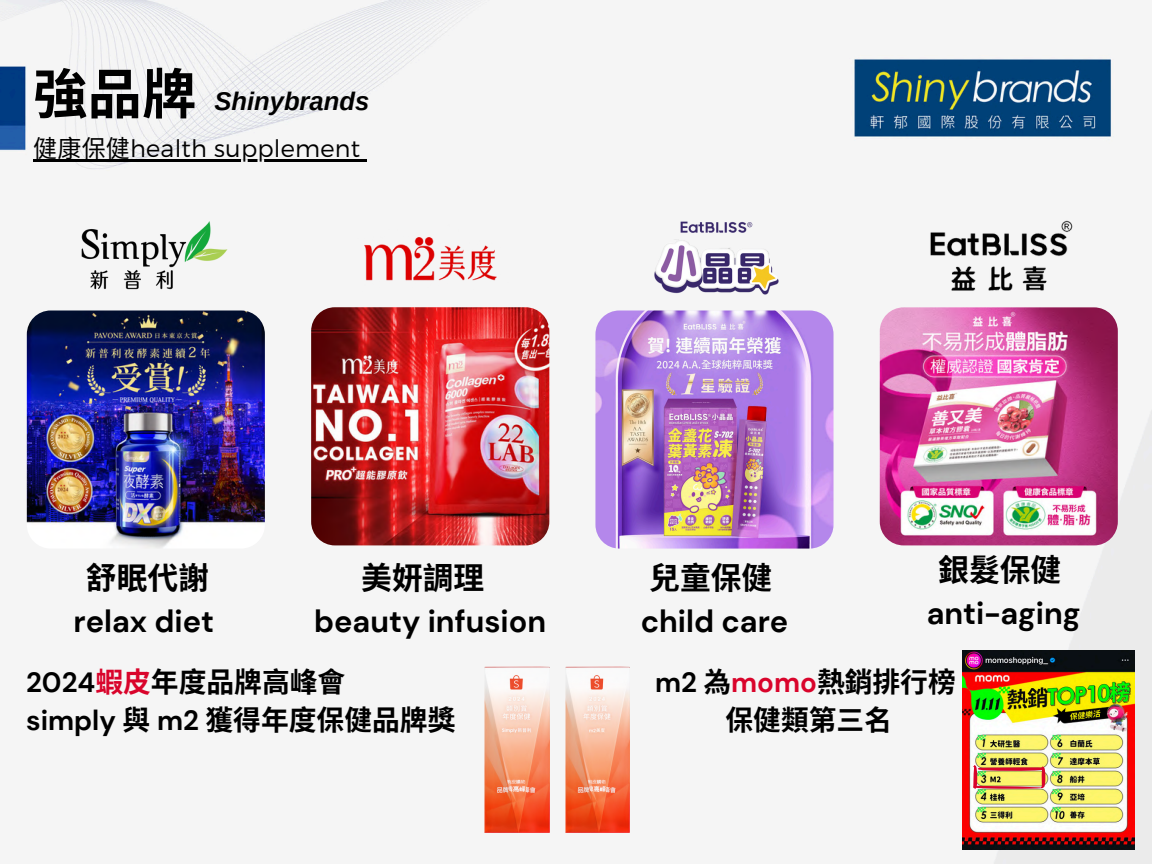
<style>
.page{position:relative;width:1152px;height:864px;background:#fff}
.page>*{position:absolute;margin:0;border:0;box-sizing:border-box;transform-origin:0 0}
.t1{font:700 54.45px "Noto Sans CJ Ksc";color:#000}
.t2{font:700 30.75px/42.8px "DM Sans";color:#000;text-align:center}
.t3{font:700 27.75px/38.2px "Noto Sans CJ Ksc";color:#000;text-align:center}
.t4{font:italic 700 25.65px "Arimo";color:#000}
.t5{font:300 24px "Montserrat";letter-spacing:.01em;color:#000}
.s1{font-family:"Noto Sans CJ Ksc";font-weight:400}
.s2{font-family:"Noto Sans CJ Ksc"}
.s3{font-family:"DM Sans"}
.s4{color:#d9042b}
.s5{font-family:"DM Sans";color:#d9042b}
</style>
<div class="page">
<img style="left:0;top:0;width:1152px;height:864px">
<img style="left:27px;top:311px;width:238px;height:238px;border-radius:24px">
<img style="left:595px;top:311px;width:239px;height:238px;border-radius:24px">
<img style="left:311px;top:307px;width:238px;height:238px;border-radius:24px">
<img style="left:880px;top:307px;width:238px;height:238px;border-radius:24px">
<img style="left:640px;top:210px;width:154px;height:95px">
<img style="left:905px;top:211px;width:188px;height:93px">
<img style="left:333px;top:209px;width:195px;height:97px">
<img style="left:67px;top:213px;width:174px;height:84px">
<img style="left:963px;top:650px;width:172px;height:200px">
<svg style="left:973px;top:765px;width:72px;height:24px;background:#dfa55e"></svg>
<img style="left:566px;top:667px;width:64px;height:166px">
<img style="left:485px;top:667px;width:64px;height:166px">
<hr style="left:33px;top:160px;width:327px;height:2px;background:#000">
<svg style="left:360px;top:160px;width:7px;height:2px"></svg>
<p class="t1" style="left:33px;top:51px;width:161px">強品牌</p>
<p class="t4" style="left:214px;top:87px;width:156px">Shinybrands</p>
<p class="t5" style="left:33px;top:133px;width:328px"><span class="s1">健康保健</span>health supplement</p>
<p class="t2" style="left:314px;top:557px;width:234px"><span class="s2">美妍調理</span>beauty infusion</p>
<p class="t2" style="left:927px;top:549px;width:155px"><span class="s2">銀髮保健</span>anti-aging</p>
<p class="t2" style="left:74px;top:558px;width:142px"><span class="s2">舒眠代謝</span>relax diet</p>
<p class="t2" style="left:641px;top:557px;width:149px;text-align:left"><span class="s2">兒童保健</span>child care</p>
<h2 class="t3" style="left:26px;top:661px;width:321px"><span class="s3">2024</span><span class="s4">蝦皮</span>年度品牌高峰會</h2>
<h2 class="t3" style="left:26px;top:699px;width:429px"><span class="s3">simply</span> 與 <span class="s3">m2</span> 獲得年度保健品牌獎</h2>
<h2 class="t3" style="left:655px;top:661px;width:302px"><span class="s3">m2</span> 為<span class="s5">momo</span>熱銷排行榜保健類第三名</h2>
</div>
